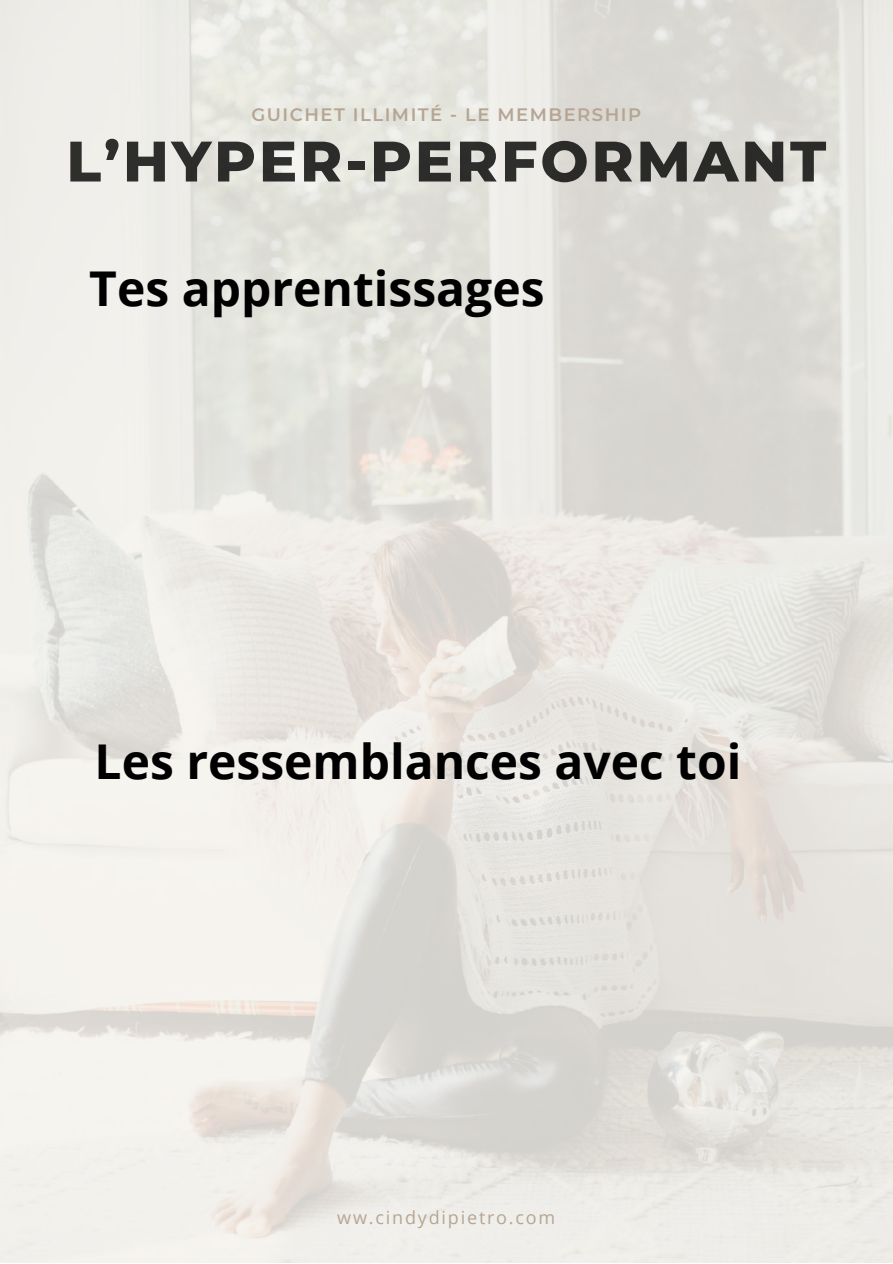
<style>
.page{position:relative;width:893px;height:1264px;background:#fff}
.page>*{position:absolute;margin:0;border:0;box-sizing:border-box;transform-origin:0 0}
.t1{font:800 57px "Montserrat";letter-spacing:.05em;color:#010101}
.t2{font:700 48px "Open Sans";color:#000}
.t3{font:600 18px "Montserrat";letter-spacing:.085em;color:#b6a593}
.t4{font:18px "Open Sans";letter-spacing:.1em;color:#b6a593}
</style>
<div class="page">
<p class="t3" style="left:251px;top:104px;width:391px">GUICHET ILLIMITÉ - LE MEMBERSHIP</p>
<p class="t1" style="left:66px;top:126px;width:761px">L’HYPER-PERFORMANT</p>
<p class="t2" style="left:89px;top:254px;width:456px">Tes apprentissages</p>
<p class="t2" style="left:95px;top:728px;width:648px">Les ressemblances avec toi</p>
<p class="t4" style="left:337px;top:1204px;width:219px">ww.cindydipietro.com</p>
</div>
